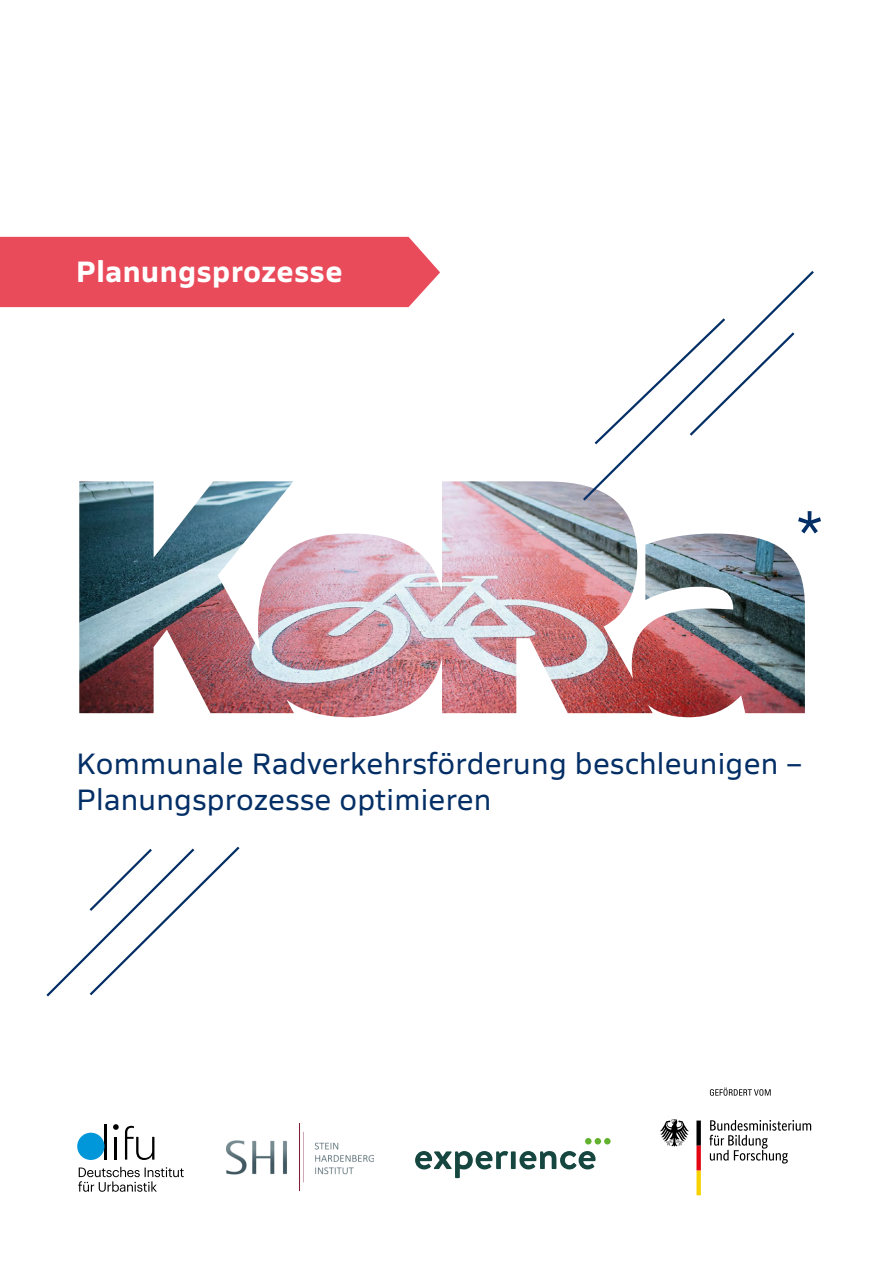
<style>
.page{position:relative;width:893px;height:1263px;background:#fff}
.page>*{position:absolute;margin:0;border:0;box-sizing:border-box;transform-origin:0 0}
.t1{font:56.1px "Siro";color:#042f66}
.t2{font:30px/36px "Siro";letter-spacing:.01em;color:#042f66}
.t3{font:700 30px "Siro";letter-spacing:.02em;color:#fff}
</style>
<div class="page">
<div style="left:0;top:237px;width:440px;height:70px;background:#e94b5b"></div>
<img style="left:79px;top:481px;width:726px;height:236px">
<svg style="left:581px;top:271px;width:233px;height:232px"></svg>
<svg style="left:592px;top:316px;width:205px;height:131px"></svg>
<svg style="left:46px;top:846px;width:194px;height:151px"></svg>
<hr style="left:115px;top:1137px;width:2px;height:22px;background:#000">
<hr style="left:104px;top:1124px;width:3px;height:35px;background:#000">
<svg style="left:125px;top:1126px;width:29px;height:34px"></svg>
<div style="left:77px;top:1133px;width:27px;height:27px;background:#0097da;border-radius:50%"></div>
<svg style="left:113px;top:1124px;width:6px;height:6px"></svg>
<svg style="left:78px;top:1167px;width:106px;height:25px"></svg>
<img style="left:226px;top:1123px;width:147px;height:68px">
<svg style="left:585px;top:1138px;width:26px;height:6px"></svg>
<svg style="left:415px;top:1151px;width:94px;height:27px"></svg>
<div style="left:511px;top:1151px;width:5px;height:18px;background:#15463f"></div>
<svg style="left:519px;top:1151px;width:77px;height:18px"></svg>
<svg style="left:709px;top:1120px;width:102px;height:43px"></svg>
<svg style="left:660px;top:1119px;width:29px;height:27px"></svg>
<svg style="left:696px;top:1120px;width:5px;height:75px"></svg>
<svg style="left:710px;top:1087px;width:61px;height:9px"></svg>
<p class="t3" style="left:76px;top:248px;width:268px">Planungsprozesse</p>
<h1 class="t1" style="left:798px;top:488px;width:25px">*</h1>
<p class="t2" style="left:77px;top:743px;width:727px">Kommunale Radverkehrsförderung beschleunigen –<br>Planungsprozesse optimieren</p>
</div>
